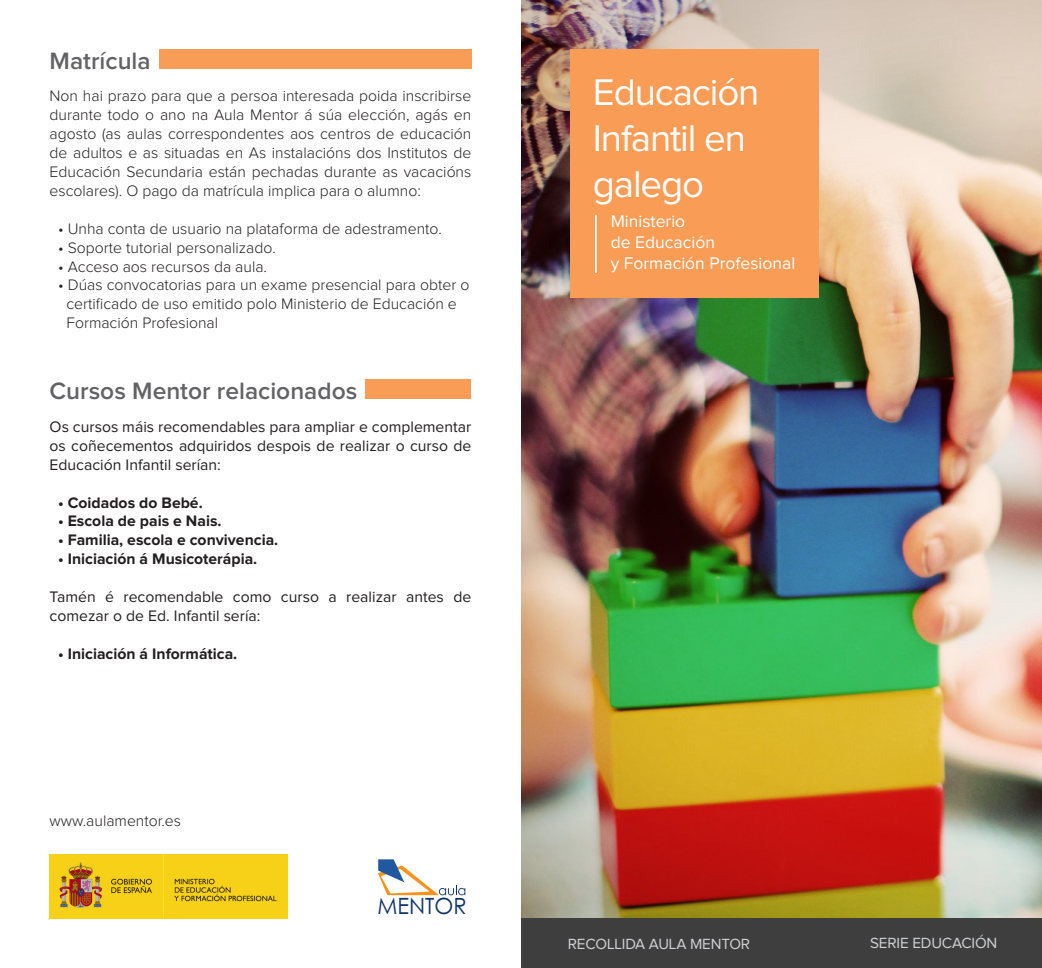
<style>
.page{position:relative;width:1042px;height:968px;background:#fff}
.page>*{position:absolute;margin:0;border:0;box-sizing:border-box;transform-origin:0 0}
.t1{font:38.5px/46.2px "Proxima Nova";letter-spacing:-.03em;color:#fff}
.t2{font:35px "Proxima Nova";letter-spacing:-.03em;color:#fff}
.t3{font:600 24.5px "Proxima Nova";color:#636366}
.t4{font:22.4px "Levenim";color:#0e3468}
.t5{font:17.5px "Proxima Nova";color:#fff}
.boliche{font:300 15.75px/18.9px "Proxima Nova";color:#231f20;text-align:justify}
.t6{font:15.75px/18.9px "Proxima Nova";color:#231f20;text-align:justify}
.boliche-2{font:700 15.75px "Proxima Nova";color:#231f20}
.t7{font:15.22px "Proxima Nova";letter-spacing:-.01em;color:#d1d2d4}
</style>
<div class="page">
<img style="left:521px;top:0;width:521px;height:918px">
<div style="left:521px;top:918px;width:521px;height:49px;background:#3e3e3f"></div>
<div style="left:159px;top:50px;width:312px;height:19px;background:#f89c56"></div>
<div style="left:365px;top:379px;width:106px;height:20px;background:#f89c56"></div>
<img style="left:50px;top:854px;width:237px;height:64px">
<svg style="left:378px;top:859px;width:87px;height:36px"></svg>
<div style="left:570px;top:50px;width:249px;height:248px;background:#f89c56"></div>
<hr style="left:595px;top:215px;width:2px;height:58px;background:#fff">
<p class="t3" style="left:50px;top:50px;width:102px">Matrícula</p>
<p class="boliche" style="left:50px;top:87px;width:423px">Non hai prazo para que a persoa interesada poida inscribirse durante todo o ano na Aula Mentor á súa elección, agás en agosto (as aulas correspondentes aos centros de educación de adultos e as situadas en As instalacións dos Institutos de Educación Secundaria están pechadas durante as vacacións escolares). O pago da matrícula implica para o alumno:</p>
<p class="boliche" style="left:58px;top:219px;width:385px">• Unha conta de usuario na plataforma de adestramento.</p>
<p class="boliche" style="left:58px;top:238px;width:219px">• Soporte tutorial personalizado.</p>
<p class="boliche" style="left:58px;top:257px;width:210px">• Acceso aos recursos da aula.</p>
<p class="boliche" style="left:66px;top:276px;width:404px;text-align:left;text-indent:-8px">• Dúas convocatorias para un exame presencial para obter o certificado de uso emitido polo Ministerio de Educación e<br>Formación Profesional</p>
<p class="t3" style="left:50px;top:379px;width:309px">Cursos Mentor relacionados</p>
<p class="t6" style="left:50px;top:418px;width:423px">Os cursos máis recomendables para ampliar e complementar os coñecementos adquiridos despois de realizar o curso de Educación Infantil serían:</p>
<p class="boliche-2" style="left:58px;top:495px;width:146px">• Coidados do Bebé.</p>
<p class="boliche-2" style="left:58px;top:514px;width:165px">• Escola de pais e Nais.</p>
<p class="boliche-2" style="left:58px;top:533px;width:222px">• Familia, escola e convivencia.</p>
<p class="boliche-2" style="left:58px;top:551px;width:201px">• Iniciación á Musicoterápia.</p>
<p class="t6" style="left:50px;top:588px;width:423px">Tamén é recomendable como curso a realizar antes de comezar o de Ed. Infantil sería:</p>
<p class="boliche-2" style="left:58px;top:646px;width:181px">• Iniciación á Informática.</p>
<p class="boliche" style="left:50px;top:811px;width:133px">www.aulamentor.es</p>
<p class="t4" style="left:377px;top:892px;width:91px">MENTOR</p>
<p class="t1" style="left:593px;top:71px;width:168px">Educación<br>Infantil en</p>
<p class="t1" style="left:593px;top:163px;width:113px">galego</p>
<p class="t2" style="left:595px;top:74px;width:115px">Joomla!</p>
<p class="t5" style="left:611px;top:213px;width:76px">Ministerio</p>
<p class="t5" style="left:611px;top:234px;width:106px">de Educación</p>
<p class="t5" style="left:611px;top:255px;width:186px">y Formación Profesional</p>
<p class="t5" style="left:608px;top:215px;width:76px">Ministerio</p>
<p class="t5" style="left:608px;top:236px;width:119px">de Educación y</p>
<p class="t5" style="left:608px;top:257px;width:173px">Formación Profesional</p>
<p class="t7" style="left:568px;top:936px;width:184px">RECOLLIDA AULA MENTOR</p>
<p class="t7" style="left:870px;top:936px;width:129px">SERIE EDUCACIÓN</p>
</div>
